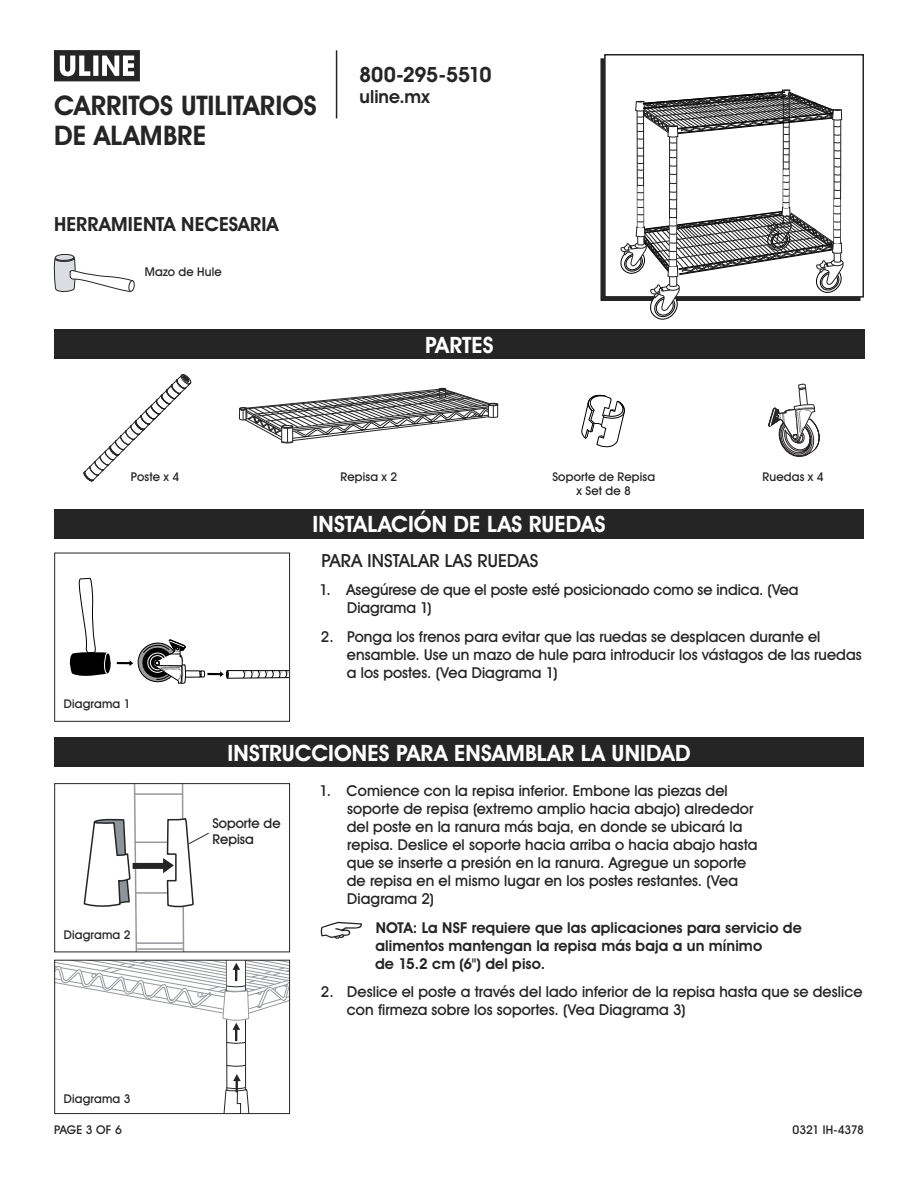
<style>
.page{position:relative;width:918px;height:1188px;background:#fff}
.page>*{position:absolute;margin:0;border:0;box-sizing:border-box;transform-origin:0 0}
.t1{font:700 27px/30px "Uline Two Knine";letter-spacing:.005em;color:#252525}
.t2{font:700 22.5px "Uline Two Knine";letter-spacing:.005em;color:#fff}
.t3{font:700 21px "Uline Two Knine";letter-spacing:-.02em;color:#252525}
.t4{font:700 19.5px "Uline Two Knine";letter-spacing:.005em;color:#252525}
.t5{font:18px "Uline Two Knine";letter-spacing:.01em;color:#252525}
.t6{font:700 18px "Uline Two Knine";color:#252525}
.t7{font:15px/18px "Uline Two Knine";letter-spacing:.005em;color:#252525}
.t8{font:700 15px/18px "Uline Two Knine";letter-spacing:.005em;color:#252525}
.t9{font:13.5px/16.2px "Uline Two Knine";color:#252525}
.t10{font:12px "Uline Two Knine";letter-spacing:.015em;color:#252525}
.t11{font:12px "Uline Two Knine";letter-spacing:-.015em;color:#252525}
.s1{font-weight:400}
</style>
<div class="page">
<hr style="left:336px;top:50px;width:1px;height:68px;background:#252525">
<svg style="left:54px;top:50px;width:86px;height:31px"></svg>
<div style="left:54px;top:509px;width:810px;height:30px;background:#252525"></div>
<div style="left:54px;top:737px;width:810px;height:30px;background:#252525"></div>
<hr style="left:182px;top:784px;width:1px;height:36px;background:#95989d">
<hr style="left:134px;top:793px;width:49px;height:2px;background:#95989d">
<hr style="left:135px;top:842px;width:33px;height:1px;background:#95989d">
<hr style="left:135px;top:892px;width:33px;height:2px;background:#95989d">
<hr style="left:136px;top:942px;width:47px;height:2px;background:#95989d">
<hr style="left:136px;top:948px;width:47px;height:2px;background:#95989d">
<svg style="left:83px;top:785px;width:56px;height:165px"></svg>
<div style="left:133px;top:863px;width:33px;height:6px;background:#252525"></div>
<svg style="left:163px;top:816px;width:46px;height:134px"></svg>
<div style="left:54px;top:783px;width:236px;height:169px;border:1px solid #252525"></div>
<div style="left:54px;top:553px;width:236px;height:169px;border:1px solid #252525"></div>
<svg style="left:56px;top:962px;width:232px;height:150px"></svg>
<div style="left:54px;top:960px;width:236px;height:154px;border:1px solid #252525"></div>
<div style="left:64px;top:929px;width:69px;height:16px;background:#fff"></div>
<div style="left:64px;top:1094px;width:71px;height:11px;background:#fff"></div>
<svg style="left:321px;top:922px;width:41px;height:17px"></svg>
<svg style="left:53px;top:254px;width:82px;height:38px"></svg>
<div style="left:604px;top:54px;width:260px;height:244px;border:2px solid #252525"></div>
<svg style="left:621px;top:90px;width:223px;height:230px"></svg>
<svg style="left:239px;top:388px;width:259px;height:55px"></svg>
<div style="left:54px;top:329px;width:810px;height:30px;background:#252525"></div>
<svg style="left:768px;top:383px;width:52px;height:74px"></svg>
<svg style="left:581px;top:394px;width:44px;height:54px"></svg>
<svg style="left:83px;top:374px;width:108px;height:108px"></svg>
<svg style="left:69px;top:578px;width:220px;height:108px"></svg>
<h1 class="t1" style="left:54px;top:90px;width:264px">CARRITOS UTILITARIOS<br>DE ALAMBRE</h1>
<h3 class="t4" style="left:54px;top:212px;width:226px">HERRAMIENTA NECESARIA</h3>
<p class="t10" style="left:145px;top:265px;width:79px">Mazo de Hule</p>
<h3 class="t3" style="left:359px;top:62px;width:134px">800-295-5510</h3>
<p class="t6" style="left:360px;top:86px;width:71px">uline.mx</p>
<h2 class="t2" style="left:425px;top:331px;width:70px">PARTES</h2>
<p class="t10" style="left:131px;top:469px;width:50px">Poste x 4</p>
<p class="t10" style="left:341px;top:469px;width:58px">Repisa x 2</p>
<p class="t10" style="left:552px;top:469px;width:104px">Soporte de Repisa</p>
<p class="t10" style="left:763px;top:469px;width:63px">Ruedas x 4</p>
<p class="t10" style="left:577px;top:484px;width:56px">x Set de 8</p>
<h2 class="t2" style="left:312px;top:511px;width:295px">INSTALACIÓN DE LAS RUEDAS</h2>
<p class="t10" style="left:64px;top:696px;width:68px">Diagrama 1</p>
<p class="t10" style="left:64px;top:927px;width:68px">Diagrama 2</p>
<p class="t10" style="left:64px;top:1092px;width:68px">Diagrama 3</p>
<p class="t5" style="left:322px;top:549px;width:218px">PARA INSTALAR LAS RUEDAS</p>
<p class="t7" style="left:347px;top:581px;width:453px;text-indent:-28px">1. Asegúrese de que el poste esté posicionado como se indica. (Vea<br>Diagrama 1)</p>
<p class="t7" style="left:347px;top:628px;width:516px;text-indent:-26px">2. Ponga los frenos para evitar que las ruedas se desplacen durante el ensamble. Use un mazo de hule para introducir los vástagos de las ruedas a los postes. (Vea Diagrama 1)</p>
<h2 class="t2" style="left:227px;top:739px;width:465px">INSTRUCCIONES PARA ENSAMBLAR LA UNIDAD</h2>
<p class="t9" style="left:213px;top:815px;width:70px">Soporte de<br>Repisa</p>
<p class="t7" style="left:347px;top:781px;width:412px;text-indent:-27px">1. Comience con la repisa inferior. Embone las piezas del soporte de repisa (extremo amplio hacia abajo) alrededor del poste en la ranura más baja, en donde se ubicará la repisa. Deslice el soporte hacia arriba o hacia abajo hasta que se inserte a presión en la ranura. Agregue un soporte de repisa en el mismo lugar en los postes restantes. (Vea Diagrama 2)</p>
<p class="t8" style="left:375px;top:918px;width:428px">NOTA: La NSF requiere que las aplicaciones para servicio de alimentos mantengan la repisa más baja a un mínimo<br>de 15.2 cm (6<span class="s1">"</span>) del piso.</p>
<p class="t7" style="left:347px;top:983px;width:517px;text-indent:-26px">2. Deslice el poste a través del lado inferior de la repisa hasta que se deslice con firmeza sobre los soportes. (Vea Diagrama 3)</p>
<p class="t10" style="left:54px;top:1122px;width:69px">PAGE 3 OF 6</p>
<p class="t11" style="left:793px;top:1122px;width:73px">0321 IH-4378</p>
</div>
